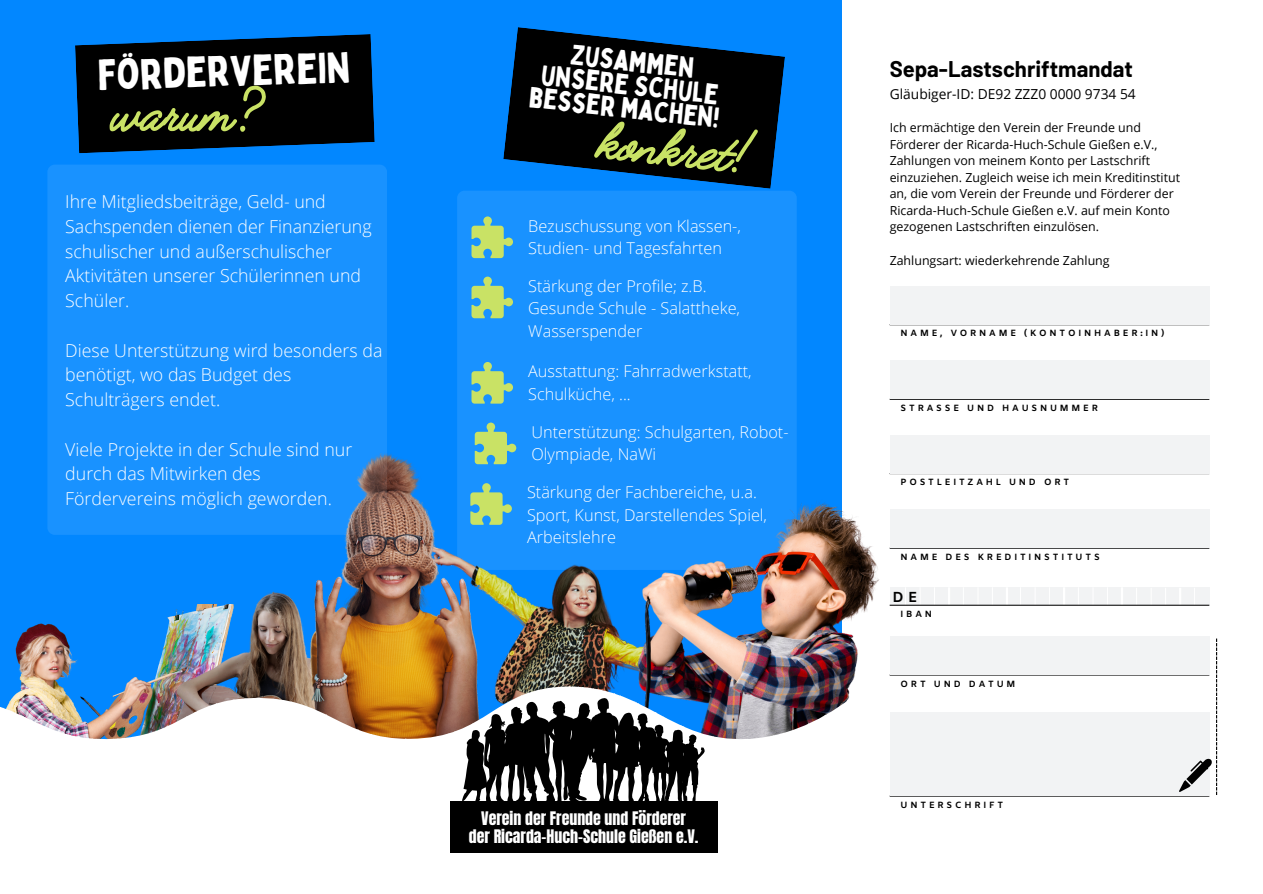
<style>
.page{position:relative;width:1263px;height:894px;background:#fff}
.page>*{position:absolute;margin:0;border:0;box-sizing:border-box;transform-origin:0 0}
.t1{font:700 63.45px "Jimmy Script";color:#c9e265}
.t2{font:42.15px "Bobby Jones";color:#fff}
.t3{font:28.05px/47px "Bobby Jones";color:#fff;text-align:center}
.t4{font:700 22.2px "Barlow";color:#000}
.t5{font:300 17.7px/24.8px "Open Sans";color:#fff}
.t6{font:300 16.2px/22.5px "Open Sans";color:#fff}
.t7{font:15.9px/18px "Anton";color:#fff;text-align:center}
.t8{font:700 14.55px "Amiko";color:#000}
.t9{font:13.8px "Open Sans";color:#000}
.t10{font:12.45px/16.5px "Open Sans";color:#000}
.t11{font:700 9px "Amiko";letter-spacing:.31em;color:#000}
</style>
<div class="page">
<div style="left:0;top:0;width:841px;height:893px;background:#0287ff"></div>
<div style="left:457px;top:190px;width:340px;height:379px;background:#1992ff;border-radius:7px"></div>
<img style="left:495px;top:524px;width:111px;height:162px">
<img style="left:606px;top:497px;width:273px;height:189px">
<img style="left:15px;top:623px;width:62px;height:63px">
<img style="left:126px;top:591px;width:162px;height:95px">
<img style="left:288px;top:451px;width:207px;height:235px">
<svg style="left:0;top:686px;width:850px;height:207px;background:#e8e4e3"></svg>
<svg style="left:75px;top:34px;width:300px;height:119px;background:#000e1b"></svg>
<div style="left:47px;top:164px;width:340px;height:370px;background:#1992ff;border-radius:7px"></div>
<svg style="left:503px;top:27px;width:282px;height:162px;fill:#000"></svg>
<svg style="left:471px;top:216px;width:42px;height:42px"></svg>
<svg style="left:471px;top:276px;width:42px;height:42px"></svg>
<svg style="left:471px;top:362px;width:42px;height:41px"></svg>
<svg style="left:475px;top:422px;width:41px;height:42px"></svg>
<svg style="left:470px;top:483px;width:42px;height:41px"></svg>
<svg style="left:462px;top:696px;width:244px;height:104px;background:#515962"></svg>
<div style="left:450px;top:800px;width:267px;height:52px;background:#000"></div>
<hr style="left:890px;top:324px;width:319px;height:1px;background:#000">
<div style="left:890px;top:286px;width:319px;height:38px;background:#f2f3f4"></div>
<div style="left:890px;top:360px;width:319px;height:39px;background:#f2f3f4"></div>
<hr style="left:890px;top:473px;width:319px;height:1px;background:#000">
<div style="left:890px;top:434px;width:319px;height:39px;background:#f2f3f4"></div>
<div style="left:890px;top:509px;width:319px;height:39px;background:#f2f3f4"></div>
<div style="left:890px;top:587px;width:319px;height:18px;background:#f2f3f4"></div>
<svg style="left:905px;top:588px;width:1px;height:16px"></svg>
<svg style="left:934px;top:588px;width:1px;height:16px"></svg>
<svg style="left:948px;top:588px;width:2px;height:16px"></svg>
<svg style="left:963px;top:588px;width:1px;height:16px"></svg>
<svg style="left:992px;top:588px;width:1px;height:16px"></svg>
<svg style="left:1006px;top:588px;width:2px;height:16px"></svg>
<svg style="left:1020px;top:588px;width:1px;height:16px"></svg>
<svg style="left:1049px;top:588px;width:1px;height:16px"></svg>
<svg style="left:1063px;top:588px;width:2px;height:16px"></svg>
<svg style="left:1078px;top:588px;width:1px;height:16px"></svg>
<svg style="left:1107px;top:588px;width:1px;height:16px"></svg>
<svg style="left:1121px;top:588px;width:2px;height:16px"></svg>
<svg style="left:1136px;top:588px;width:1px;height:16px"></svg>
<svg style="left:1165px;top:588px;width:1px;height:16px"></svg>
<svg style="left:1179px;top:588px;width:2px;height:16px"></svg>
<svg style="left:1194px;top:588px;width:1px;height:16px"></svg>
<hr style="left:890px;top:674px;width:319px;height:1px;background:#000">
<div style="left:890px;top:636px;width:319px;height:38px;background:#f2f3f4"></div>
<hr style="left:890px;top:795px;width:319px;height:1px;background:#000">
<hr style="left:890px;top:604px;width:319px;height:1px;background:#000">
<div style="left:890px;top:712px;width:319px;height:83px;background:#f2f3f4"></div>
<svg style="left:1179px;top:638px;width:38px;height:156px"></svg>
<h2 class="t2" style="left:97px;top:49px;width:254px;rotate:-2deg">förderverein</h2>
<h1 class="t1" style="left:111px;top:70px;width:149px">warum?</h1>
<h3 class="t5" style="left:65px;top:189px;width:308px">Ihre Mitgliedsbeiträge, Geld- und<br>Sachspenden dienen der Finanzierung schulischer und außerschulischer<br>Aktivitäten unserer Schülerinnen und<br>Schüler.</h3>
<h3 class="t5" style="left:65px;top:337px;width:319px">Diese Unterstützung wird besonders da benötigt, wo das Budget des<br>Schulträgers endet.</h3>
<h3 class="t5" style="left:65px;top:436px;width:289px">Viele Projekte in der Schule sind nur durch das Mitwirken des<br>Fördervereins möglich geworden.</h3>
<h3 class="t3" style="left:537px;top:27px;width:193px;rotate:6deg">Zusammen besser machen!</h3>
<h3 class="t3" style="left:544px;top:51px;width:180px;rotate:6deg">unsere Schule</h3>
<h1 class="t1" style="left:603px;top:98px;width:148px;rotate:6deg">konkret!</h1>
<h3 class="t6" style="left:528px;top:214px;width:214px">Bezuschussung von Klassen-,<br>Studien- und Tagesfahrten</h3>
<h3 class="t6" style="left:528px;top:274px;width:213px">Stärkung der Profile; z.B.<br>Gesunde Schule - Salattheke,<br>Wasserspender</h3>
<h3 class="t6" style="left:528px;top:359px;width:225px">Ausstattung: Fahrradwerkstatt,<br>Schulküche, ...</h3>
<h3 class="t6" style="left:531px;top:420px;width:259px">Unterstützung: Schulgarten, Robot-<br>Olympiade, NaWi</h3>
<h3 class="t6" style="left:527px;top:480px;width:242px">Stärkung der Fachbereiche, u.a.<br>Sport, Kunst, Darstellendes Spiel,<br>Arbeitslehre</h3>
<p class="t7" style="left:469px;top:809px;width:231px">Verein der Freunde und Förderer der Ricarda-Huch-Schule Gießen e.V.</p>
<h3 class="t4" style="left:890px;top:55px;width:245px">Sepa-Lastschriftmandat</h3>
<p class="t9" style="left:890px;top:84px;width:248px">Glä ubiger-ID: DE92 ZZZ0 0000 9734 54</p>
<p class="t10" style="left:890px;top:119px;width:292px">Ich ermächtige den Verein der Freunde und Förderer der Ricarda-Huch-Schule Gießen e.V., Zahlungen von meinem Konto per Lastschrift einzuziehen. Zugleich weise ich mein Kreditinstitut an, die vom Verein der Freunde und Förderer der Ricarda-Huch-Schule Gießen e.V. auf mein Konto gezogenen Lastschriften einzulösen.</p>
<p class="t10" style="left:890px;top:251px;width:221px">Zahlungsart: wiederkehrende Zahlung</p>
<p class="t11" style="left:901px;top:328px;width:265px">NAME, VORNAME (KONTOINHABER:IN)</p>
<p class="t11" style="left:901px;top:402px;width:199px">STRASSE UND HAUSNUMMER</p>
<p class="t11" style="left:901px;top:476px;width:170px">POSTLEITZAHL UND ORT</p>
<p class="t11" style="left:901px;top:551px;width:201px">NAME DES KREDITINSTITUTS</p>
<p class="t8" style="left:892px;top:588px;width:27px">D E</p>
<p class="t11" style="left:901px;top:608px;width:33px">IBAN</p>
<p class="t11" style="left:901px;top:678px;width:116px">ORT UND DATUM</p>
<p class="t11" style="left:901px;top:799px;width:104px">UNTERSCHRIFT</p>
</div>
